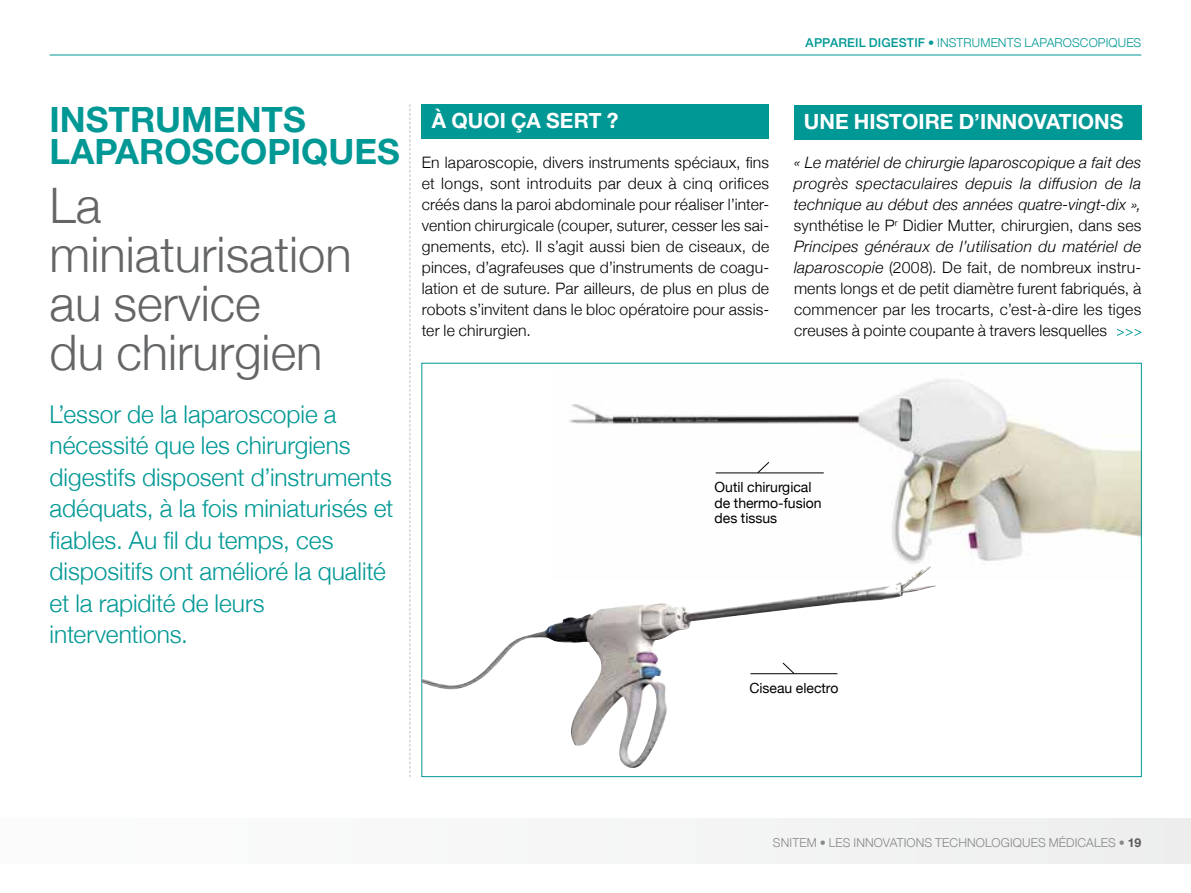
<style>
.page{position:relative;width:1191px;height:893px;background:#fff}
.page>*{position:absolute;margin:0;border:0;box-sizing:border-box;transform-origin:0 0}
.t1{font:300 49px/49px "Helvetica Neue";color:#646567}
.t2{font:700 35px/31.5px "Helvetica Neue";color:#009895}
.t3{font:300 24.5px/31.5px "Helvetica Neue";color:#009895}
.t4{font:700 21px "Helvetica Neue";color:#fff}
.t5{font:300 15.75px/21px "Helvetica Neue";letter-spacing:.01em;color:#000;text-align:justify}
.t6{font:14px/15.8px "Helvetica Neue";color:#000}
.t7{font:300 12.25px "Helvetica Neue";letter-spacing:.015em;color:#87888a}
.t8{font:300 12.25px "Helvetica Neue";letter-spacing:.015em;color:#009895}
.s1{font-weight:500}
.s2{font-style:italic}
.s3{font-weight:700;color:#58585a}
</style>
<div class="page">
<hr style="left:50px;top:55px;width:1091px;height:1px;background:#009895">
<div style="left:0;top:819px;width:1191px;height:44px;background:#f6f6f6"></div>
<svg style="left:409px;top:104px;width:1px;height:673px"></svg>
<div style="left:422px;top:104px;width:347px;height:35px;background:#009895"></div>
<div style="left:794px;top:105px;width:347px;height:35px;background:#009895"></div>
<svg style="left:1117px;top:329px;width:24px;height:7px"></svg>
<img style="left:569px;top:379px;width:570px;height:185px">
<img style="left:422px;top:566px;width:514px;height:204px">
<hr style="left:715px;top:473px;width:108px;height:1px;background:#000">
<svg style="left:757px;top:461px;width:12px;height:13px"></svg>
<hr style="left:750px;top:673px;width:87px;height:1px;background:#000">
<svg style="left:782px;top:662px;width:13px;height:12px"></svg>
<p class="t8" style="left:805px;top:32px;width:337px"><span class="s1">APPAREIL DIGESTIF •</span> INSTRUMENTS LAPAROSCOPIQUES</p>
<h2 class="t2" style="left:50px;top:103px;width:352px">INSTRUMENTS<br>LAPAROSCOPIQUES</h2>
<h1 class="t1" style="left:50px;top:177px;width:304px">La miniaturisation au service<br>du chirurgien</h1>
<h3 class="t3" style="left:50px;top:396px;width:345px">L’essor de la laparoscopie a nécessité que les chirurgiens digestifs disposent d’instruments adéquats, à la fois miniaturisés et fiables. Au fil du temps, ces dispositifs ont amélioré la qualité et la rapidité de leurs interventions.</h3>
<h3 class="t4" style="left:432px;top:108px;width:188px">À QUOI ÇA SERT ?</h3>
<p class="t5" style="left:422px;top:151px;width:349px">En laparoscopie, divers instruments spéciaux, fins et longs, sont introduits par deux à cinq orifices créés dans la paroi abdominale pour réaliser l’inter&shy;vention chirurgicale (couper, suturer, cesser les sai&shy;gnements, etc). Il s’agit aussi bien de ciseaux, de pinces, d’agrafeuses que d’instruments de coagu&shy;lation et de suture. Par ailleurs, de plus en plus de robots s’invitent dans le bloc opératoire pour assis&shy;ter le chirurgien.</p>
<h3 class="t4" style="left:804px;top:108px;width:321px">UNE HISTOIRE D’INNOVATIONS</h3>
<p class="t5" style="left:794px;top:151px;width:349px"><span class="s2">« Le matériel de chirurgie laparoscopique a fait des progrès spectaculaires depuis la diffusion de la technique au début des années quatre-vingt-dix », </span>synthétise le P<sup>r</sup> Didier Mutter, chirurgien, dans ses <span class="s2">Principes généraux de l’utilisation du matériel de laparoscopie</span> (2008). De fait, de nombreux instru&shy;ments longs et de petit diamètre furent fabriqués, à commencer par les trocarts, c’est-à-dire les tiges creuses à pointe coupante à travers lesquelles</p>
<p class="t6" style="left:714px;top:480px;width:108px">Outil chirurgical de thermo-fusion des tissus</p>
<p class="t6" style="left:749px;top:681px;width:91px">Ciseau electro</p>
<p class="t7" style="left:773px;top:833px;width:370px">SNITEM • LES INNOVATIONS TECHNOLOGIQUES MÉDICALES • <span class="s3">19</span></p>
</div>
